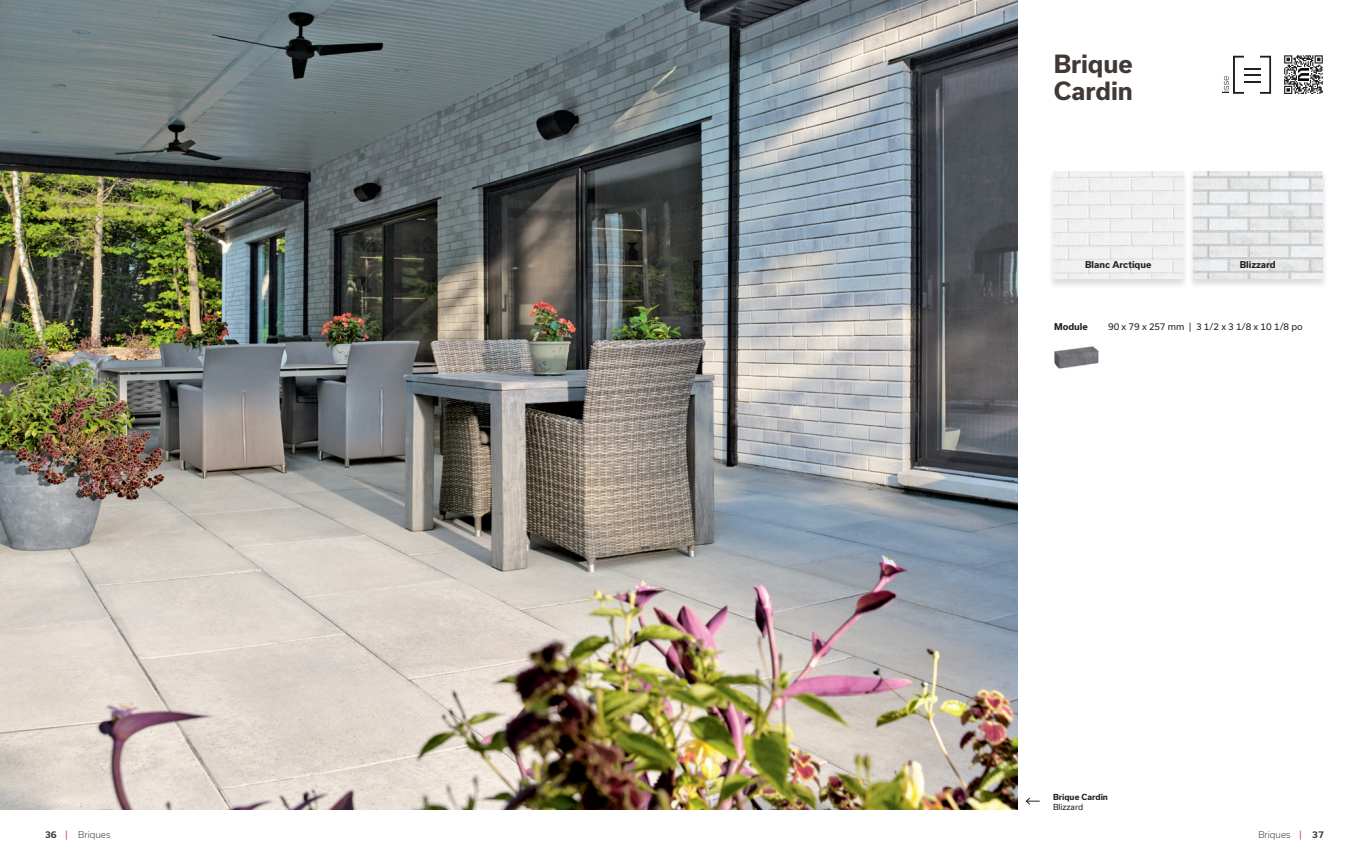
<style>
.page{position:relative;width:1368px;height:864px;background:#fff}
.page>*{position:absolute;margin:0;border:0;box-sizing:border-box;transform-origin:0 0}
.t1{font:700 24px/27px "Usual";letter-spacing:-.005em;color:#413936}
.t2{font:9px "Usual";color:#231f20}
.t3{font:700 9px "Usual";color:#231f20}
.t4{font:300 9px "Usual";color:#413936}
.t5{font:700 8px "Usual";color:#231f20}
.t6{font:8px "Usual";color:#231f20}
.s1{font-weight:700}
.s2{font-weight:400;color:#c43f37}
</style>
<div class="page">
<img style="left:0;top:0;width:1017px;height:810px">
<div style="left:1188px;top:170px;width:140px;height:118px;background:#231f20;opacity:.15"></div>
<img style="left:1193px;top:171px;width:130px;height:108px">
<img style="left:1054px;top:346px;width:45px;height:23px">
<div style="left:1048px;top:170px;width:141px;height:119px;background:#231f20;opacity:.15"></div>
<img style="left:1053px;top:171px;width:131px;height:108px">
<svg style="left:1026px;top:797px;width:14px;height:8px"></svg>
<svg style="left:1284px;top:55px;width:39px;height:39px"></svg>
<svg style="left:1222px;top:56px;width:49px;height:38px"></svg>
<h1 class="t1" style="left:1054px;top:51px;width:81px">Brique<br>Cardin</h1>
<p class="t3" style="left:1085px;top:259px;width:68px">Blanc Arctique</p>
<p class="t3" style="left:1240px;top:259px;width:38px">Blizzard</p>
<p class="t3" style="left:1054px;top:322px;width:35px">Module</p>
<p class="t2" style="left:1108px;top:322px;width:196px">90 x 79 x 257 mm | 3 1/2 x 3 1/8 x 10 1/8 po</p>
<p class="t5" style="left:1053px;top:792px;width:57px">Brique Cardin</p>
<p class="t6" style="left:1053px;top:802px;width:32px">Blizzard</p>
<p class="t4" style="left:45px;top:829px;width:67px"><span class="s1">36</span> <span class="s2">|</span> Briques</p>
<p class="t4" style="left:1258px;top:829px;width:67px">Briques <span class="s2">|</span> <span class="s1">37</span></p>
</div>
